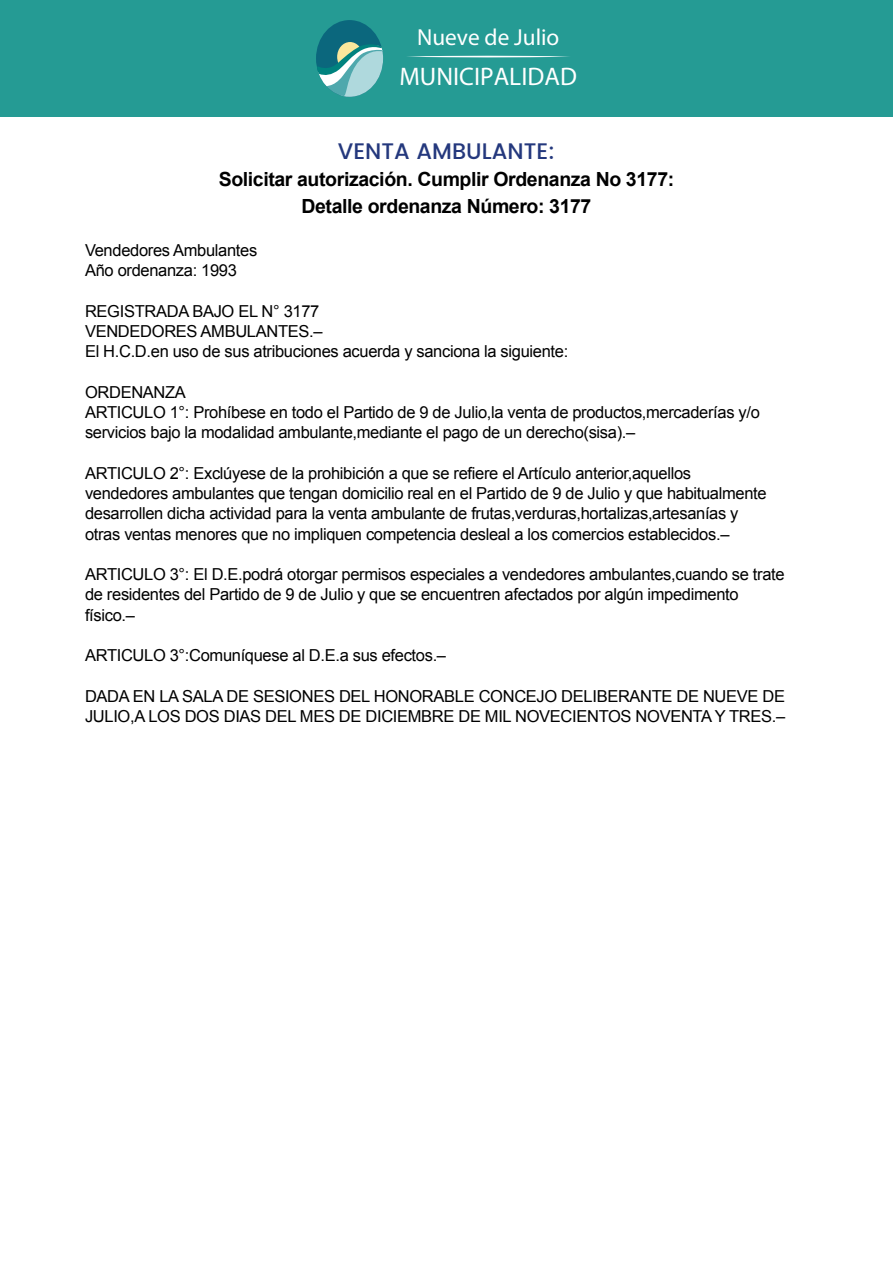
<style>
.page{position:relative;width:893px;height:1263px;background:#fff}
.page>*{position:absolute;margin:0;border:0;box-sizing:border-box;transform-origin:0 0}
.t1{font:25.5px "Myriad Pro";color:#fff}
.t2{font:23.25px "Myriad Pro";color:#fff}
.t3{font:500 22.5px "Poppins";color:#24387d}
.t4{font:700 19.5px/27px "Arial";letter-spacing:-.02em;color:#000;text-align:center}
.t5{font:16.5px/20.2px "Arial";letter-spacing:-.02em;color:#000}
</style>
<div class="page">
<div style="left:0;top:0;width:893px;height:117px;background:#259b94"></div>
<div style="left:316px;top:20px;width:67px;height:77px;background:#0b677d;border-radius:50%"></div>
<svg style="left:316px;top:32px;width:67px;height:65px"></svg>
<svg style="left:407px;top:56px;width:162px;height:1px"></svg>
<h2 class="t2" style="left:417px;top:23px;width:144px">Nueve de Julio</h2>
<h1 class="t1" style="left:399px;top:61px;width:179px">MUNICIPALIDAD</h1>
<h3 class="t3" style="left:338px;top:135px;width:219px">VENTA AMBULANTE:</h3>
<p class="t4" style="left:219px;top:166px;width:457px">Solicitar autorización. Cumplir Ordenanza No 3177:<br>Detalle ordenanza Número: 3177</p>
<p class="t5" style="left:85px;top:240px;width:174px">Vendedores Ambulantes<br>Año ordenanza: 1993</p>
<p class="t5" style="left:85px;top:301px;width:485px">REGISTRADA BAJO EL N° 3177<br>VENDEDORES AMBULANTES.–<br>El H.C.D.en uso de sus atribuciones acuerda y sanciona la siguiente:</p>
<p class="t5" style="left:85px;top:382px;width:676px">ORDENANZA<br>ARTICULO 1°: Prohíbese en todo el Partido de 9 de Julio,la venta de productos,mercaderías y/o servicios bajo la modalidad ambulante,mediante el pago de un derecho(sisa).–</p>
<p class="t5" style="left:85px;top:463px;width:683px">ARTICULO 2°: Exclúyese de la prohibición a que se refiere el Artículo anterior,aquellos vendedores ambulantes que tengan domicilio real en el Partido de 9 de Julio y que habitualmente desarrollen dicha actividad para la venta ambulante de frutas,verduras,hortalizas,artesanías y otras ventas menores que no impliquen competencia desleal a los comercios establecidos.–</p>
<p class="t5" style="left:85px;top:564px;width:701px">ARTICULO 3°: El D.E.podrá otorgar permisos especiales a vendedores ambulantes,cuando se trate de residentes del Partido de 9 de Julio y que se encuentren afectados por algún impedimento físico.–</p>
<p class="t5" style="left:85px;top:645px;width:363px">ARTICULO 3°:Comuníquese al D.E.a sus efectos.–</p>
<p class="t5" style="left:85px;top:686px;width:702px">DADA EN LA SALA DE SESIONES DEL HONORABLE CONCEJO DELIBERANTE DE NUEVE DE<br>JULIO,A LOS DOS DIAS DEL MES DE DICIEMBRE DE MIL NOVECIENTOS NOVENTA Y TRES.–</p>
</div>
